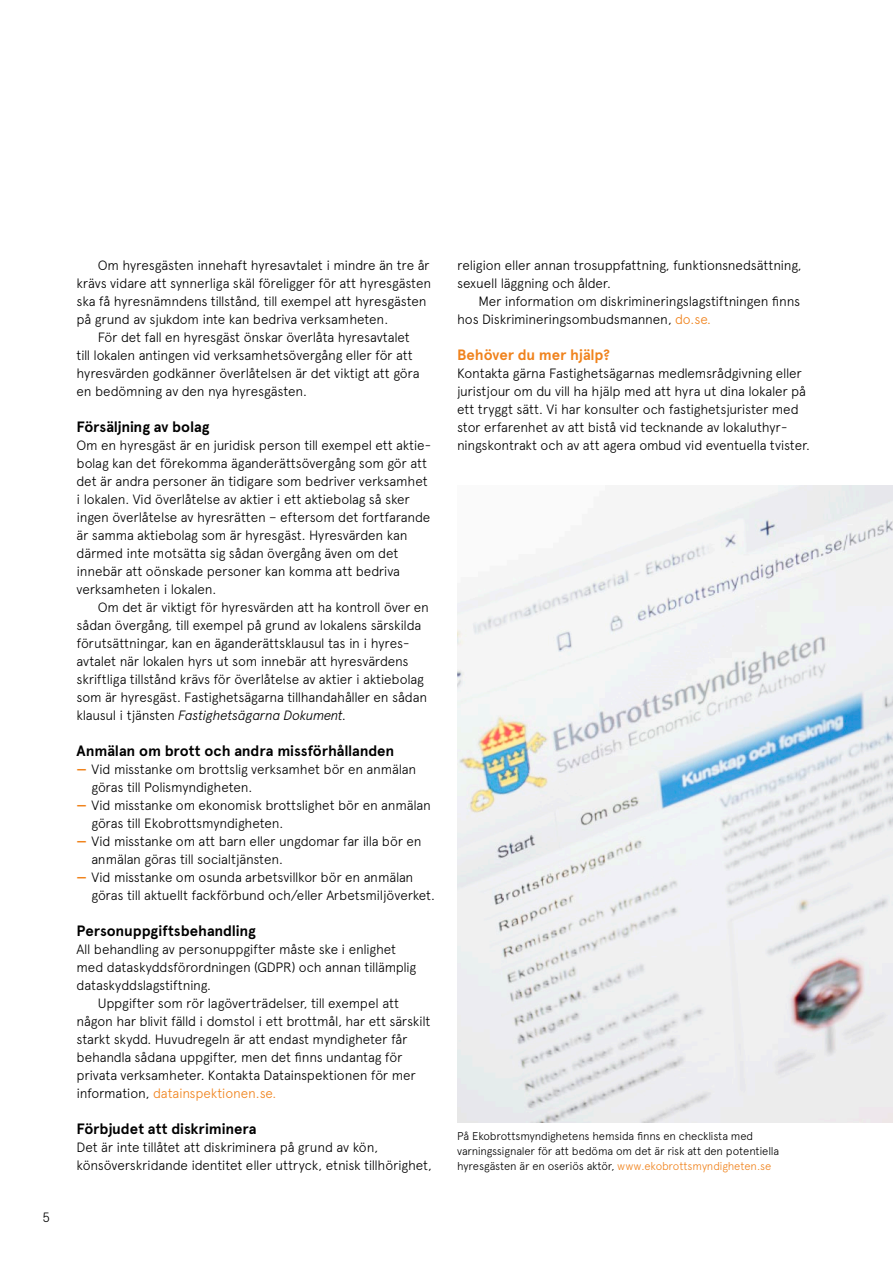
<style>
.page{position:relative;width:893px;height:1263px;background:#fff}
.page>*{position:absolute;margin:0;border:0;box-sizing:border-box;transform-origin:0 0}
.Liten_mellanrubrik{font:700 15px "Apercu";letter-spacing:-.005em;color:#000}
.Liten_mellanrubrik-2{font:700 15px "Apercu";letter-spacing:-.005em;color:#f0831d}
.Brödtext{font:300 13.5px/18px "Apercu";letter-spacing:-.015em;color:#000}
.Brödtext_indrag{font:300 13.5px/18px "Apercu";letter-spacing:-.015em;color:#000}
.Bildtext{font:300 11.25px/15px "Apercu";letter-spacing:-.01em;color:#000}
.s1{font-style:italic}
.s2{font-weight:700;color:#f0831d}
.s3{color:#f0831d}
</style>
<div class="page">
<img style="left:457px;top:485px;width:436px;height:638px">
<p class="Brödtext" style="left:43px;top:1208px;width:9px">5</p>
<p class="Brödtext_indrag" style="left:77px;top:256px;width:356px;text-indent:21px">Om hyresgästen innehaft hyresavtalet i mindre än tre år krävs vidare att synnerliga skäl föreligger för att hyresgästen ska få hyresnämndens tillstånd, till exempel att hyresgästen på grund av sjukdom inte kan bedriva verksamheten.</p>
<p class="Brödtext_indrag" style="left:77px;top:328px;width:345px;text-indent:21px">För det fall en hyresgäst önskar överlåta hyresavtalet till lokalen antingen vid verksamhetsövergång eller för att hyresvärden godkänner överlåtelsen är det viktigt att göra en bedömning av den nya hyresgästen.</p>
<p class="Liten_mellanrubrik" style="left:77px;top:418px;width:135px">Försäljning av bolag</p>
<p class="Brödtext" style="left:77px;top:436px;width:356px">Om en hyresgäst är en juridisk person till exempel ett aktie&shy;bolag kan det förekomma äganderättsövergång som gör att det är andra personer än tidigare som bedriver verksamhet i lokalen. Vid överlåtelse av aktier i ett aktiebolag så sker ingen överlåtelse av hyresrätten – eftersom det fortfarande är samma aktiebolag som är hyresgäst. Hyresvärden kan därmed inte motsätta sig sådan övergång även om det innebär att oönskade personer kan komma att bedriva verksamheten i lokalen.</p>
<p class="Brödtext_indrag" style="left:77px;top:598px;width:354px;text-indent:21px">Om det är viktigt för hyresvärden att ha kontroll över en sådan övergång, till exempel på grund av lokalens särskilda förutsättningar, kan en äganderättsklausul tas in i hyres&shy;avtalet när lokalen hyrs ut som innebär att hyresvärdens skriftliga tillstånd krävs för överlåtelse av aktier i aktiebolag som är hyresgäst. Fastighetsägarna tillhandahåller en sådan klausul i tjänsten <span class="s1">Fastighetsägarna Dokument.</span></p>
<p class="Liten_mellanrubrik" style="left:77px;top:742px;width:319px">Anmälan om brott och andra missförhållanden</p>
<p class="Brödtext" style="left:91px;top:760px;width:326px;text-indent:-15px"><span class="s2">—</span> Vid misstanke om brottslig verksamhet bör en anmälan göras till Polismyndigheten.</p>
<p class="Brödtext" style="left:91px;top:796px;width:341px;text-indent:-15px"><span class="s2">—</span> Vid misstanke om ekonomisk brottslighet bör en anmälan göras till Ekobrottsmyndigheten.</p>
<p class="Brödtext" style="left:91px;top:832px;width:332px;text-indent:-15px"><span class="s2">—</span> Vid misstanke om att barn eller ungdomar far illa bör en anmälan göras till socialtjänsten.</p>
<p class="Brödtext" style="left:91px;top:868px;width:345px;text-indent:-15px"><span class="s2">—</span> Vid misstanke om osunda arbetsvillkor bör en anmälan göras till aktuellt fackförbund och/eller Arbetsmiljöverket.</p>
<p class="Liten_mellanrubrik" style="left:77px;top:922px;width:181px">Personuppgiftsbehandling</p>
<p class="Brödtext" style="left:77px;top:940px;width:341px">All behandling av personuppgifter måste ske i enlighet med dataskyddsförordningen (GDPR) och annan tillämplig dataskyddslagstiftning.</p>
<p class="Brödtext_indrag" style="left:77px;top:994px;width:356px;text-indent:21px">Uppgifter som rör lagöverträdelser, till exempel att någon har blivit fälld i domstol i ett brottmål, har ett särskilt starkt skydd. Huvudregeln är att endast myndigheter får behandla sådana uppgifter, men det finns undantag för privata verksamheter. Kontakta Datainspektionen för mer information, <span class="s3">datainspektionen.se.</span></p>
<p class="Liten_mellanrubrik" style="left:77px;top:1120px;width:181px">Förbjudet att diskriminera</p>
<p class="Brödtext" style="left:77px;top:1138px;width:357px">Det är inte tillåtet att diskriminera på grund av kön, könsöverskridande identitet eller uttryck, etnisk tillhörighet,</p>
<p class="Brödtext" style="left:457px;top:256px;width:346px">religion eller annan trosuppfattning, funktionsnedsättning, sexuell läggning och ålder.</p>
<p class="Brödtext_indrag" style="left:457px;top:292px;width:344px;text-indent:21px">Mer information om diskrimineringslagstiftningen finns hos Diskrimineringsombudsmannen, <span class="s3">do.se.</span></p>
<p class="Liten_mellanrubrik-2" style="left:457px;top:346px;width:155px">Behöver du mer hjälp?</p>
<p class="Brödtext" style="left:457px;top:364px;width:354px">Kontakta gärna Fastighetsägarnas medlemsrådgivning eller juristjour om du vill ha hjälp med att hyra ut dina lokaler på ett tryggt sätt. Vi har konsulter och fastighetsjurister med stor erfarenhet av att bistå vid tecknande av lokaluthyr&shy;ningskontrakt och av att agera ombud vid eventuella tvister.</p>
<p class="Bildtext" style="left:457px;top:1129px;width:323px">På Ekobrottsmyndighetens hemsida finns en checklista med varningssignaler för att bedöma om det är risk att den potentiella hyresgästen är en oseriös aktör, <span class="s3">www.ekobrottsmyndigheten.se</span></p>
</div>
